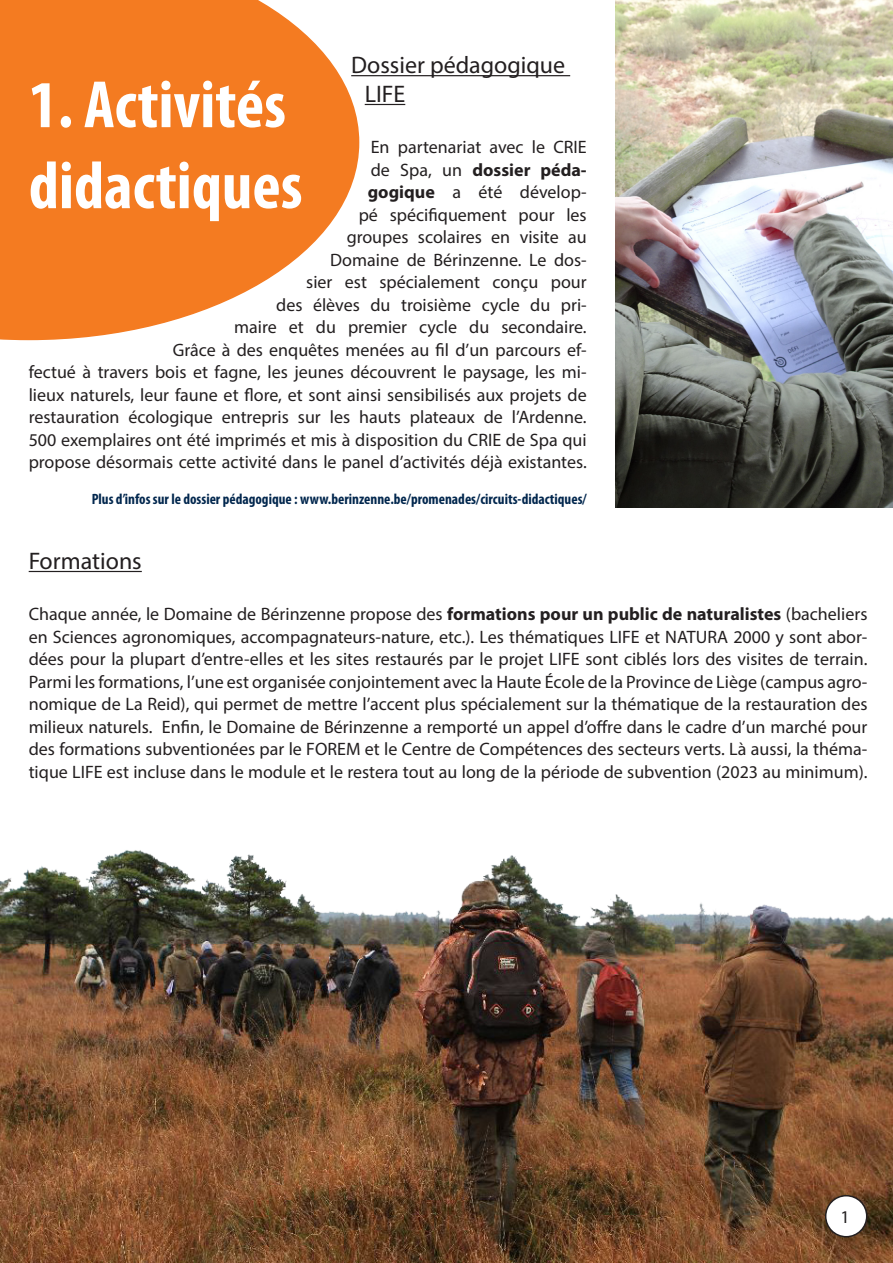
<style>
.page{position:relative;width:893px;height:1263px;background:#fff}
.page>*{position:absolute;margin:0;border:0;box-sizing:border-box;transform-origin:0 0}
.t1{font:700 condensed 67.5px "Myriad Pro";color:#fff}
.t2{font:24px/28.8px "Myriad Pro";color:#231f20}
.t3{font:18px/22.5px "Myriad Pro";color:#231f20;text-align:justify}
.t4{font:700 condensed 15px "Myriad Pro";color:#02274e}
.s1{font-weight:700}
</style>
<div class="page">
<svg style="left:0;top:0;width:359px;height:340px;background:#f58e42"></svg>
<hr style="left:351px;top:75px;width:219px;height:1px;background:#231f20">
<hr style="left:365px;top:104px;width:40px;height:1px;background:#231f20">
<img style="left:615px;top:0;width:278px;height:507px">
<img style="left:0;top:850px;width:893px;height:413px">
<hr style="left:29px;top:571px;width:113px;height:1px;background:#231f20">
<div style="left:826px;top:1196px;width:41px;height:41px;background:#fff;border-radius:50%"></div>
<div style="left:825px;top:1195px;width:42px;height:42px;border:2px solid #231f20;border-radius:50%"></div>
<p class="t2" style="left:365px;top:50px;width:202px;text-indent:-14px">Dossier pédagogique<br>LIFE</p>
<p class="t3" style="left:29px;top:136px;width:560px;text-align:right">En partenariat avec le CRIE<br>de Spa, un <span class="s1">dossier péda-<br>gogique</span> a été dévelop-<br>pé spécifiquement pour les<br>groupes scolaires en visite au<br>Domaine de Bérinzenne. Le dos-<br>sier est spécialement conçu pour<br>des élèves du troisième cycle du pri-<br>maire et du premier cycle du secondaire.<br>Grâce à des enquêtes menées au fil d’un parcours ef-<br>fectué à travers bois et fagne, les jeunes découvrent le paysage, les mi&shy;lieux naturels, leur faune et flore, et sont ainsi sensibilisés aux projets de restauration écologique entrepris sur les hauts plateaux de l’Ardenne.</p>
<p class="t3" style="left:29px;top:428px;width:560px">500 exemplaires ont été imprimés et mis à disposition du CRIE de Spa qui propose désormais cette activité dans le panel d’activités déjà existantes.</p>
<p class="t4" style="left:92px;top:490px;width:497px">Plus d’infos sur le dossier pédagogique : www.berinzenne.be/promenades/circuits-didactiques/</p>
<p class="t1" style="left:29px;top:62px;width:259px">1. Activités</p>
<p class="t1" style="left:29px;top:143px;width:275px">didactiques</p>
<p class="t2" style="left:29px;top:546px;width:115px">Formations</p>
<p class="t3" style="left:29px;top:603px;width:840px">Chaque année, le Domaine de Bérinzenne propose des <span class="s1">formations pour un public de naturalistes</span> (bacheliers en Sciences agronomiques, accompagnateurs-nature, etc.). Les thématiques LIFE et NATURA 2000 y sont abor&shy;dées pour la plupart d’entre-elles et les sites restaurés par le projet LIFE sont ciblés lors des visites de terrain.</p>
<p class="t3" style="left:29px;top:670px;width:840px">Parmi les formations, l’une est organisée conjointement avec la Haute École de la Province de Liège (campus agro&shy;nomique de La Reid), qui permet de mettre l’accent plus spécialement sur la thématique de la restauration des milieux naturels. Enfin, le Domaine de Bérinzenne a remporté un appel d’offre dans le cadre d’un marché pour des formations subventionées par le FOREM et le Centre de Compétences des secteurs verts. Là aussi, la théma&shy;tique LIFE est incluse dans le module et le restera tout au long de la période de subvention (2023 au minimum).</p>
<p class="t3" style="left:841px;top:1205px;width:11px">1</p>
</div>
